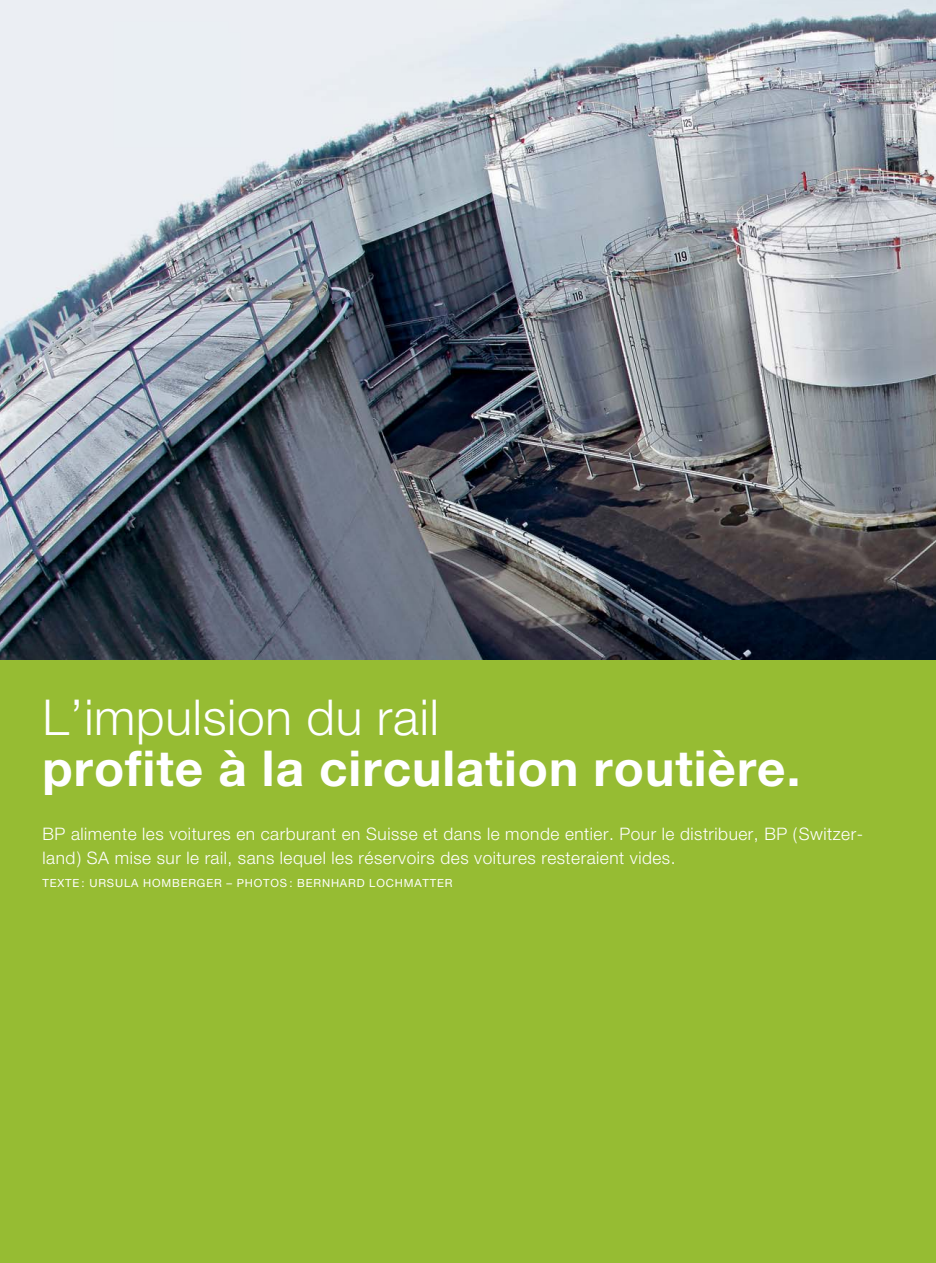
<style>
.page{position:relative;width:936px;height:1263px;background:#fff}
.page>*{position:absolute;margin:0;border:0;box-sizing:border-box;transform-origin:0 0}
.t1{font:700 49.5px "Helvetica Neue LT";letter-spacing:.02em;color:#fff}
.t2{font:300 49.5px "Helvetica Neue LT";letter-spacing:.015em;color:#fff}
.t3{font:300 17.25px/24px "Helvetica Neue LT";letter-spacing:.03em;color:#fff}
.t4{font:11.25px "Helvetica Neue LT";letter-spacing:.075em;color:#fff}
</style>
<div class="page">
<img style="left:0;top:0;width:935px;height:660px">
<div style="left:0;top:660px;width:935px;height:603px;background:#96bc33"></div>
<h1 class="t2" style="left:43px;top:700px;width:398px">L’impulsion du rail</h1>
<h1 class="t1" style="left:43px;top:751px;width:759px">profite à la circulation routière.</h1>
<p class="t3" style="left:43px;top:824px;width:822px">BP alimente les voitures en carburant en Suisse et dans le monde entier. Pour le distribuer, BP ( Switzer&shy;land ) SA mise sur le rail, sans lequel les réservoirs des voitures resteraient vides.</p>
<p class="t4" style="left:43px;top:879px;width:411px">TEXTE : URSULA HOMBERGER – PHOTOS : BERNHARD LOCHMATTER</p>
</div>
